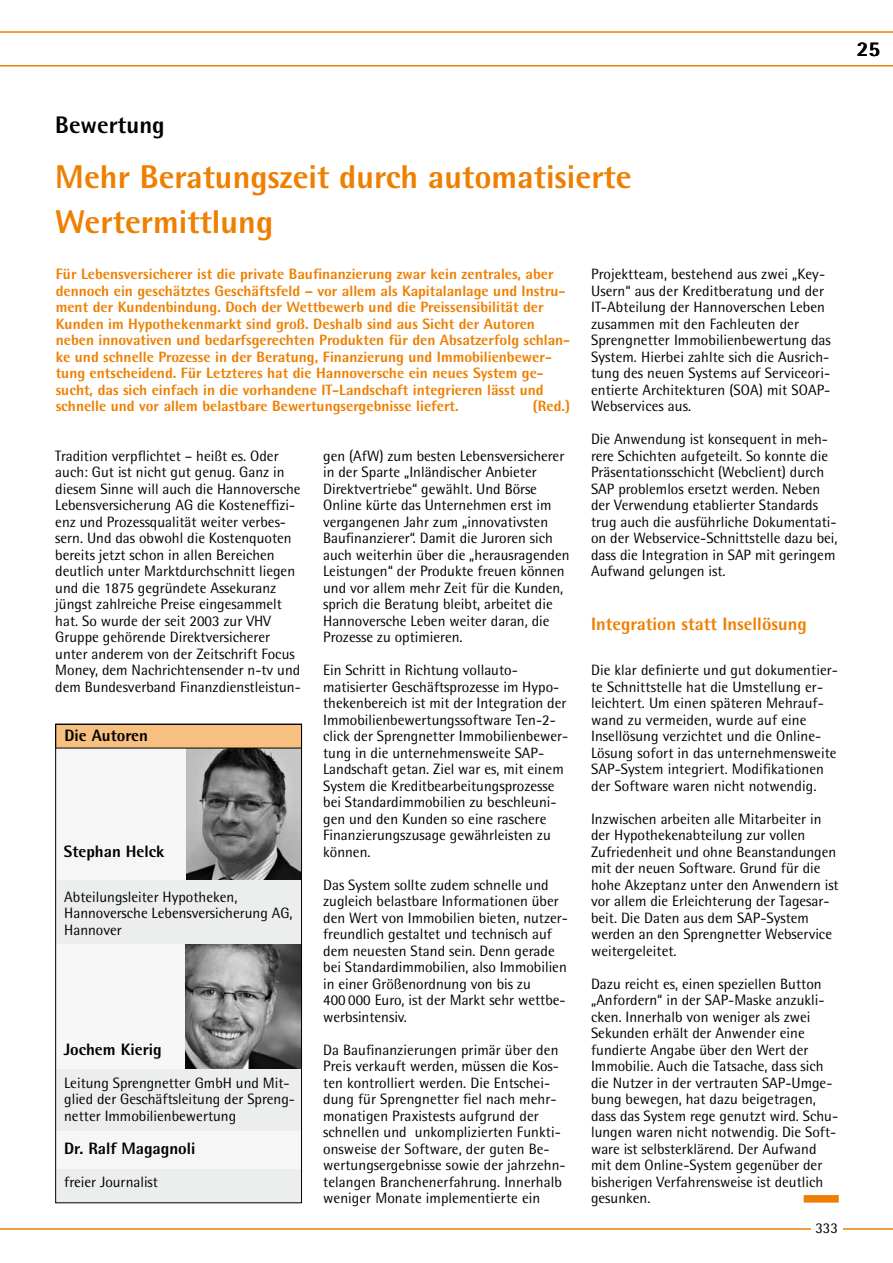
<style>
.page{position:relative;width:893px;height:1263px;background:#fff}
.page>*{position:absolute;margin:0;border:0;box-sizing:border-box;transform-origin:0 0}
.t1{font:800 33px/45px "Rotis Semi Sans";color:#ee7f00}
.t2{font:800 24px "Rotis Semi Sans";color:#000}
.t3{font:800 21px "Rotis Semi Sans";color:#000}
.t4{font:800 18px "Rotis Semi Sans";color:#ee7f00}
.t5{font:800 16.5px "Rotis Semi Sans";color:#000}
.t6{font:15px/16.5px "Rotis Semi Sans";color:#000}
.t7{font:800 15px/16.5px "Rotis Semi Sans";color:#ee7f00}
</style>
<div class="page">
<hr style="left:0;top:1228px;width:893px;height:2px;background:#ee7f00">
<div style="left:811px;top:1209px;width:32px;height:31px;background:#fff"></div>
<svg style="left:0;top:31px;width:893px;height:36px"></svg>
<div style="left:804px;top:1195px;width:35px;height:7px;background:#ee7f00"></div>
<div style="left:55px;top:746px;width:246px;height:440px;background:#f6f6f6"></div>
<img style="left:186px;top:748px;width:114px;height:132px">
<img style="left:186px;top:944px;width:114px;height:125px">
<div style="left:56px;top:724px;width:246px;height:24px;background:#f7bf80"></div>
<div style="left:56px;top:1170px;width:246px;height:33px;background:#eceded"></div>
<div style="left:56px;top:1069px;width:246px;height:62px;background:#eceded"></div>
<div style="left:56px;top:880px;width:246px;height:64px;background:#eceded"></div>
<div style="left:55px;top:724px;width:247px;height:479px;border:1px solid #000"></div>
<h3 class="t3" style="left:857px;top:35px;width:25px">25</h3>
<h2 class="t2" style="left:55px;top:110px;width:111px">Bewertung</h2>
<h1 class="t1" style="left:55px;top:153px;width:578px">Mehr Beratungszeit durch automatisierte<br>Wertermittlung</h1>
<p class="t7" style="left:56px;top:265px;width:516px">Für Lebensversicherer ist die private Baufinanzierung zwar kein zentrales, aber dennoch ein geschätztes Geschäftsfeld – vor allem als Kapitalanlage und Instru&shy;ment der Kundenbindung. Doch der Wettbewerb und die Preissensibilität der Kunden im Hypothekenmarkt sind groß. Deshalb sind aus Sicht der Autoren neben innovativen und bedarfsgerechten Produkten für den Absatzerfolg schlan&shy;ke und schnelle Prozesse in der Beratung, Finanzierung und Immobilienbewer&shy;tung entscheidend. Für Letzteres hat die Hannoversche ein neues System ge&shy;sucht, das sich einfach in die vorhandene IT-Landschaft integrieren lässt und schnelle und vor allem belastbare Bewertungsergebnisse liefert.</p>
<p class="t7" style="left:533px;top:397px;width:39px">(Red.)</p>
<p class="t6" style="left:55px;top:447px;width:247px">Tradition verpflichtet – heißt es. Oder auch: Gut ist nicht gut genug. Ganz in diesem Sinne will auch die Hannoversche Lebensversicherung AG die Kosteneffizi&shy;enz und Prozessqualität weiter verbes&shy;sern. Und das obwohl die Kostenquoten bereits jetzt schon in allen Bereichen deutlich unter Marktdurchschnitt liegen und die 1875 gegründete Assekuranz jüngst zahlreiche Preise eingesammelt hat. So wurde der seit 2003 zur VHV Gruppe gehörende Direktversicherer unter anderem von der Zeitschrift Focus Money, dem Nachrichtensender n-tv und dem Bundesverband Finanzdienstleistun-</p>
<p class="t6" style="left:323px;top:447px;width:248px">gen (AfW) zum besten Lebensversicherer in der Sparte „Inländischer Anbieter Direktvertriebe“ gewählt. Und Börse Online kürte das Unternehmen erst im vergangenen Jahr zum „innovativsten Baufinanzierer“. Damit die Juroren sich auch weiterhin über die „herausragenden Leistungen“ der Produkte freuen können und vor allem mehr Zeit für die Kunden, sprich die Beratung bleibt, arbeitet die Hannoversche Leben weiter daran, die Prozesse zu optimieren.</p>
<p class="t6" style="left:323px;top:662px;width:247px">Ein Schritt in Richtung vollauto&shy;matisierter Geschäftsprozesse im Hypo&shy;thekenbereich ist mit der Integration der Immobilienbewertungssoftware Ten-2- click der Sprengnetter Immobilienbewer&shy;tung in die unternehmensweite SAP-Landschaft getan. Ziel war es, mit einem System die Kreditbearbeitungsprozesse bei Standardimmobilien zu beschleuni&shy;gen und den Kunden so eine raschere Finanzierungszusage gewährleisten zu können.</p>
<p class="t6" style="left:323px;top:876px;width:246px">Das System sollte zudem schnelle und zugleich belastbare Informationen über den Wert von Immobilien bieten, nutzer&shy;freundlich gestaltet und technisch auf dem neuesten Stand sein. Denn gerade bei Standardimmobilien, also Immobilien in einer Größenordnung von bis zu<br>400 000 Euro, ist der Markt sehr wettbe&shy;werbsintensiv.</p>
<p class="t6" style="left:323px;top:1041px;width:244px">Da Baufinanzierungen primär über den Preis verkauft werden, müssen die Kos&shy;ten kontrolliert werden. Die Entschei&shy;dung für Sprengnetter fiel nach mehr&shy;monatigen Praxistests aufgrund der schnellen und unkomplizierten Funkti&shy;onsweise der Software, der guten Be&shy;wertungsergebnisse sowie der jahrzehn&shy;telangen Branchenerfahrung. Innerhalb weniger Monate implementierte ein</p>
<p class="t5" style="left:65px;top:725px;width:85px">Die Autoren</p>
<p class="t5" style="left:64px;top:840px;width:102px">Stephan Helck</p>
<p class="t6" style="left:64px;top:888px;width:230px">Abteilungsleiter Hypotheken,<br>Hannoversche Lebensversicherung AG,<br>Hannover</p>
<p class="t5" style="left:64px;top:1038px;width:99px">Jochem Kierig</p>
<p class="t6" style="left:64px;top:1074px;width:232px">Leitung Sprengnetter GmbH und Mit&shy;glied der Geschäftsleitung der Spreng&shy;netter Immobilienbewertung</p>
<p class="t5" style="left:64px;top:1137px;width:133px">Dr. Ralf Magagnoli</p>
<p class="t6" style="left:64px;top:1173px;width:95px">freier Journalist</p>
<p class="t6" style="left:591px;top:266px;width:241px">Projektteam, bestehend aus zwei „Key-Usern“ aus der Kreditberatung und der IT-Abteilung der Hannoverschen Leben zusammen mit den Fachleuten der Sprengnetter Immobilienbewertung das System. Hierbei zahlte sich die Ausrich&shy;tung des neuen Systems auf Serviceori&shy;entierte Architekturen (SOA) mit SOAP-Webservices aus.</p>
<p class="t6" style="left:591px;top:431px;width:248px">Die Anwendung ist konsequent in meh&shy;rere Schichten aufgeteilt. So konnte die Präsentationsschicht (Webclient) durch SAP problemlos ersetzt werden. Neben der Verwendung etablierter Standards trug auch die ausführliche Dokumentati&shy;on der Webservice-Schnittstelle dazu bei, dass die Integration in SAP mit geringem Aufwand gelungen ist.</p>
<p class="t4" style="left:591px;top:613px;width:217px">Integration statt Insellösung</p>
<p class="t6" style="left:591px;top:662px;width:249px">Die klar definierte und gut dokumentier&shy;te Schnittstelle hat die Umstellung er&shy;leichtert. Um einen späteren Mehrauf&shy;wand zu vermeiden, wurde auf eine Insellösung verzichtet und die Online-Lösung sofort in das unternehmensweite SAP-System integriert. Modifikationen der Software waren nicht notwendig.</p>
<p class="t6" style="left:591px;top:810px;width:249px">Inzwischen arbeiten alle Mitarbeiter in der Hypothekenabteilung zur vollen Zufriedenheit und ohne Beanstandungen mit der neuen Software. Grund für die hohe Akzeptanz unter den Anwendern ist vor allem die Erleichterung der Tagesar&shy;beit. Die Daten aus dem SAP-System werden an den Sprengnetter Webservice weitergeleitet.</p>
<p class="t6" style="left:591px;top:975px;width:249px">Dazu reicht es, einen speziellen Button „Anfordern“ in der SAP-Maske anzukli&shy;cken. Innerhalb von weniger als zwei Sekunden erhält der Anwender eine fundierte Angabe über den Wert der Immobilie. Auch die Tatsache, dass sich die Nutzer in der vertrauten SAP-Umge&shy;bung bewegen, hat dazu beigetragen, dass das System rege genutzt wird. Schu&shy;lungen waren nicht notwendig. Die Soft&shy;ware ist selbsterklärend. Der Aufwand mit dem Online-System gegenüber der bisherigen Verfahrensweise ist deutlich gesunken.</p>
<p class="t6" style="left:815px;top:1219px;width:24px">333</p>
</div>
